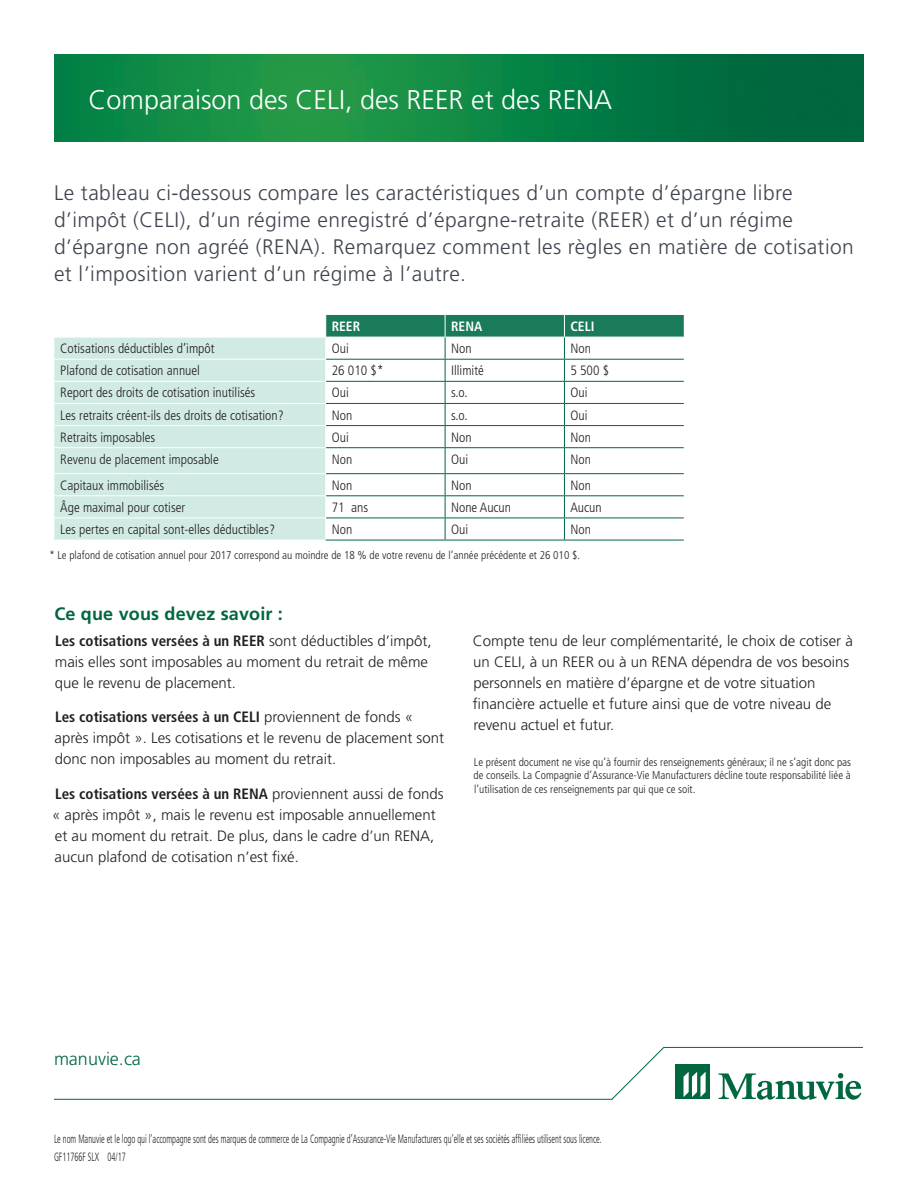
<style>
.page{position:relative;width:918px;height:1188px;background:#fff}
.page>*{position:absolute;margin:0;border:0;box-sizing:border-box;transform-origin:0 0}
.t1{font:300 27px "Frutiger LT Pro";color:#fff}
.t2{font:300 21px/27px "Frutiger LT Pro";letter-spacing:.02em;color:#3e444f}
.t3{font:700 18px "Frutiger LT Pro";letter-spacing:.01em;color:#00673e}
.t4{font:300 18px "Frutiger LT Pro";color:#00673e}
.t5{font:300 15px/21px "Frutiger LT Pro";color:#231f20}
.t6{font:300 condensed 13.5px "Frutiger LT Pro";color:#231f20}
.t7{font:700 condensed 13.5px "Frutiger LT Pro";color:#fff}
.BACK_-_Form_number{font:300 condensed 12px/16.5px "Frutiger LT Pro";color:#231f20;scale:.7 1}
.t8{font:300 condensed 11.25px/13.5px "Frutiger LT Pro";color:#231f20;text-align:justify}
.s1{font-weight:700;font-stretch:condensed}
</style>
<div class="page">
<img style="left:54px;top:54px;width:810px;height:88px">
<svg style="left:54px;top:1047px;width:809px;height:53px"></svg>
<div style="left:54px;top:338px;width:271px;height:202px;background:#d1eae4"></div>
<hr style="left:54px;top:359px;width:271px;height:1px;background:#fff">
<hr style="left:54px;top:381px;width:271px;height:1px;background:#fff">
<hr style="left:54px;top:403px;width:271px;height:1px;background:#fff">
<hr style="left:54px;top:425px;width:271px;height:1px;background:#fff">
<hr style="left:54px;top:447px;width:271px;height:1px;background:#fff">
<hr style="left:54px;top:473px;width:271px;height:1px;background:#fff">
<hr style="left:54px;top:495px;width:271px;height:1px;background:#fff">
<hr style="left:54px;top:518px;width:271px;height:1px;background:#fff">
<svg style="left:325px;top:315px;width:359px;height:225px"></svg>
<hr style="left:326px;top:540px;width:119px;height:1px;background:#00673e">
<hr style="left:445px;top:540px;width:119px;height:1px;background:#00673e">
<hr style="left:564px;top:540px;width:120px;height:1px;background:#00673e">
<p class="t1" style="left:89px;top:84px;width:525px">Comparaison des CELI, des REER et des RENA</p>
<p class="t2" style="left:54px;top:179px;width:801px">Le tableau ci-dessous compare les caractéristiques d’un compte d’épargne libre d’impôt (CELI), d’un régime enregistré d’épargne-retraite (REER) et d’un régime d’épargne non agréé (RENA). Remarquez comment les règles en matière de cotisation et l’imposition varient d’un régime à l’autre.</p>
<p class="t7" style="left:332px;top:318px;width:30px">REER</p>
<p class="t7" style="left:451px;top:318px;width:33px">RENA</p>
<p class="t7" style="left:570px;top:318px;width:26px">CELI</p>
<p class="t6" style="left:60px;top:341px;width:156px">Cotisations déductibles d’impôt</p>
<p class="t6" style="left:332px;top:341px;width:19px">Oui</p>
<p class="t6" style="left:451px;top:341px;width:22px">Non</p>
<p class="t6" style="left:570px;top:341px;width:22px">Non</p>
<p class="t6" style="left:60px;top:363px;width:141px">Plafond de cotisation annuel</p>
<p class="t6" style="left:332px;top:363px;width:53px">26 010 $*</p>
<p class="t6" style="left:451px;top:363px;width:34px">Illimité</p>
<p class="t6" style="left:570px;top:363px;width:40px">5 500 $</p>
<p class="t6" style="left:60px;top:385px;width:197px">Report des droits de cotisation inutilisés</p>
<p class="t6" style="left:332px;top:385px;width:19px">Oui</p>
<p class="t6" style="left:451px;top:385px;width:18px">s.o.</p>
<p class="t6" style="left:570px;top:385px;width:19px">Oui</p>
<p class="t6" style="left:60px;top:407px;width:225px">Les retraits créent-ils des droits de cotisation?</p>
<p class="t6" style="left:332px;top:407px;width:22px">Non</p>
<p class="t6" style="left:451px;top:407px;width:18px">s.o.</p>
<p class="t6" style="left:570px;top:407px;width:19px">Oui</p>
<p class="t6" style="left:60px;top:429px;width:97px">Retraits imposables</p>
<p class="t6" style="left:332px;top:429px;width:19px">Oui</p>
<p class="t6" style="left:451px;top:429px;width:22px">Non</p>
<p class="t6" style="left:570px;top:429px;width:22px">Non</p>
<p class="t6" style="left:60px;top:451px;width:160px">Revenu de placement imposable</p>
<p class="t6" style="left:332px;top:451px;width:22px">Non</p>
<p class="t6" style="left:451px;top:451px;width:19px">Oui</p>
<p class="t6" style="left:570px;top:451px;width:22px">Non</p>
<p class="t6" style="left:60px;top:477px;width:106px">Capitaux immobilisés</p>
<p class="t6" style="left:332px;top:477px;width:22px">Non</p>
<p class="t6" style="left:451px;top:477px;width:22px">Non</p>
<p class="t6" style="left:570px;top:477px;width:22px">Non</p>
<p class="t6" style="left:60px;top:500px;width:127px">Âge maximal pour cotiser</p>
<p class="t6" style="left:332px;top:500px;width:38px">71 ans</p>
<p class="t6" style="left:451px;top:500px;width:62px">None Aucun</p>
<p class="t6" style="left:570px;top:500px;width:33px">Aucun</p>
<p class="t6" style="left:60px;top:522px;width:216px">Les pertes en capital sont-elles déductibles?</p>
<p class="t6" style="left:332px;top:522px;width:22px">Non</p>
<p class="t6" style="left:451px;top:522px;width:19px">Oui</p>
<p class="t6" style="left:570px;top:522px;width:22px">Non</p>
<p class="t8" style="left:49px;top:548px;width:532px">* Le plafond de cotisation annuel pour 2017 correspond au moindre de 18 % de votre revenu de l’année précédente et 26 010 $.</p>
<p class="t3" style="left:54px;top:604px;width:230px">Ce que vous devez savoir :</p>
<p class="t5" style="left:55px;top:630px;width:378px"><span class="s1">Les cotisations versées à un REER</span> sont déductibles d’impôt, mais elles sont imposables au moment du retrait de même que le revenu de placement.</p>
<p class="t5" style="left:55px;top:707px;width:391px"><span class="s1">Les cotisations versées à un CELI</span> proviennent de fonds « après impôt ». Les cotisations et le revenu de placement sont donc non imposables au moment du retrait.</p>
<p class="t5" style="left:52px;top:783px;width:393px"><span class="s1">Les cotisations versées à un RENA</span> proviennent aussi de fonds « après impôt », mais le revenu est imposable annuellement et au moment du retrait. De plus, dans le cadre d’un RENA, aucun plafond de cotisation n’est fixé.</p>
<p class="t5" style="left:473px;top:631px;width:382px">Compte tenu de leur complémentarité, le choix de cotiser à un CELI, à un REER ou à un RENA dépendra de vos besoins personnels en matière d’épargne et de votre situation financière actuelle et future ainsi que de votre niveau de revenu actuel et futur.</p>
<p class="t8" style="left:474px;top:755px;width:379px">Le présent document ne vise qu’à fournir des renseignements généraux; il ne s’agit donc pas de conseils. La Compagnie d’Assurance-Vie Manufacturers décline toute responsabilité liée à l’utilisation de ces renseignements par qui que ce soit.</p>
<p class="t4" style="left:54px;top:1049px;width:88px">manuvie.ca</p>
<p class="BACK_-_Form_number" style="left:54px;top:1131px;width:784px">Le nom Manuvie et le logo qui l’accompagne sont des marques de commerce de La Compagnie d’Assurance-Vie Manufacturers qu’elle et ses sociétés affiliées utilisent sous licence.<br>GF11766F 04/17</p>
<p class="BACK_-_Form_number" style="left:54px;top:1149px;width:104px">GF11766F SLX 04/17</p>
</div>
